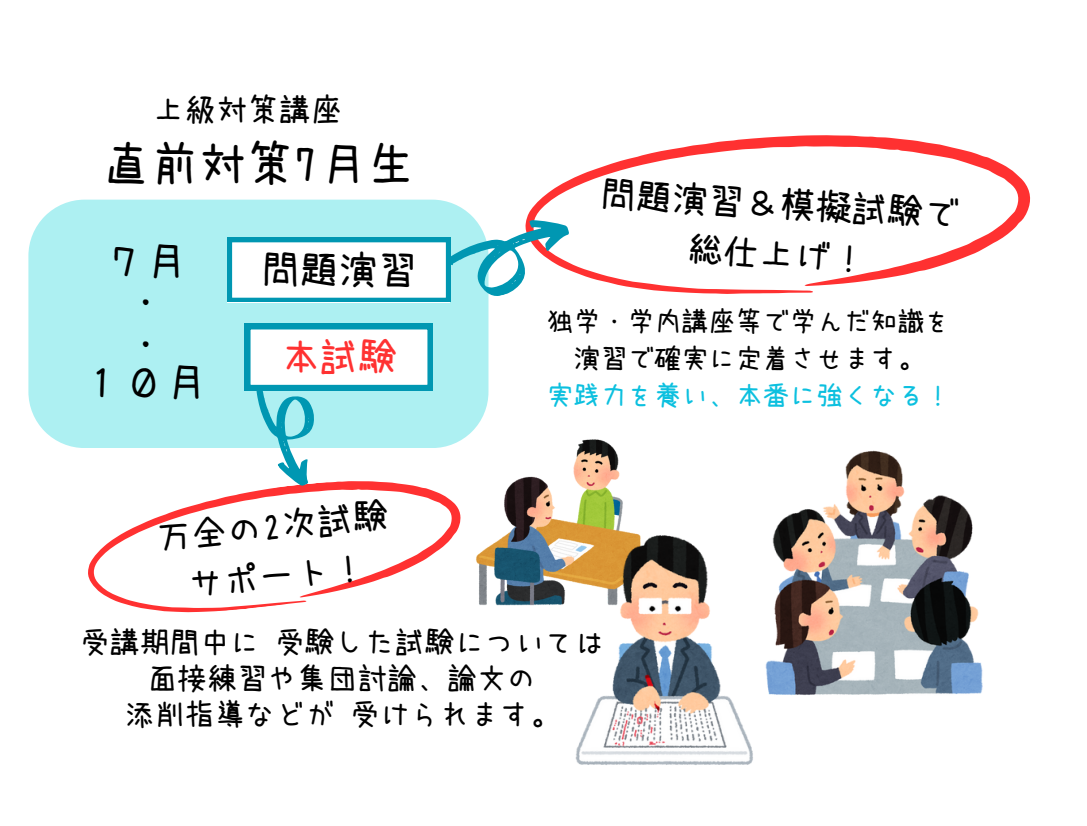
<style>
.page{position:relative;width:1087px;height:826px;background:#fff}
.page>*{position:absolute;margin:0;border:0;box-sizing:border-box;transform-origin:0 0}
.t1{font:48px "uzura font";color:#000}
.t2{font:42px/41.7px "uzura font";color:#000}
.t3{font:39px "uzura font";color:#000}
.t4{font:39px "uzura font";color:#ff3131}
.t5{font:36px/49.5px "uzura font";color:#000;text-align:center}
.t6{font:31.5px "uzura font";color:#000}
.t7{font:30px/36px "uzura font";color:#000;text-align:center}
.t8{font:27px "uzura font";color:#000}
.t9{font:27px "uzura font";color:#0cc0df}
</style>
<div class="page">
<div style="left:28px;top:200px;width:460px;height:248px;background:#adf0f2"></div>
<svg style="left:529px;top:135px;width:502px;height:159px"></svg>
<svg style="left:88px;top:490px;width:373px;height:123px"></svg>
<svg style="left:242px;top:324px;width:191px;height:168px"></svg>
<svg style="left:228px;top:212px;width:352px;height:94px"></svg>
<img style="left:469px;top:431px;width:158px;height:175px">
<img style="left:566px;top:532px;width:187px;height:233px">
<img style="left:749px;top:450px;width:234px;height:251px">
<h4 class="t6" style="left:153px;top:94px;width:191px">上級対策講座</h4>
<h1 class="t1" style="left:102px;top:140px;width:313px">直前対策7月生</h1>
<h2 class="t2" style="left:102px;top:240px;width:85px">７月</h2>
<h2 class="t2" style="left:124px;top:281px;width:7px">・・</h2>
<p class="t2" style="left:80px;top:361px;width:127px">１０月</p>
<p class="t3" style="left:261px;top:250px;width:157px">問題演習</p>
<h3 class="t4" style="left:280px;top:338px;width:118px">本試験</h3>
<h2 class="t5" style="left:153px;top:514px;width:235px;rotate:-6deg">万全の2次試験サポート！</h2>
<h2 class="t5" style="left:601px;top:170px;width:361px;rotate:3deg">問題演習＆模擬試験で総仕上げ！</h2>
<p class="t8" style="left:546px;top:308px;width:406px">独学・学内講座等で学んだ知識を</p>
<p class="t8" style="left:573px;top:345px;width:352px">演習で確実に定着させます。</p>
<p class="t9" style="left:546px;top:382px;width:406px">実践力を養い、本番に強くなる！</p>
<p class="t7" style="left:80px;top:624px;width:526px">受講期間中に受験した試験については面接練習や集団討論、論文の<br>添削指導などが受けられます。</p>
</div>
